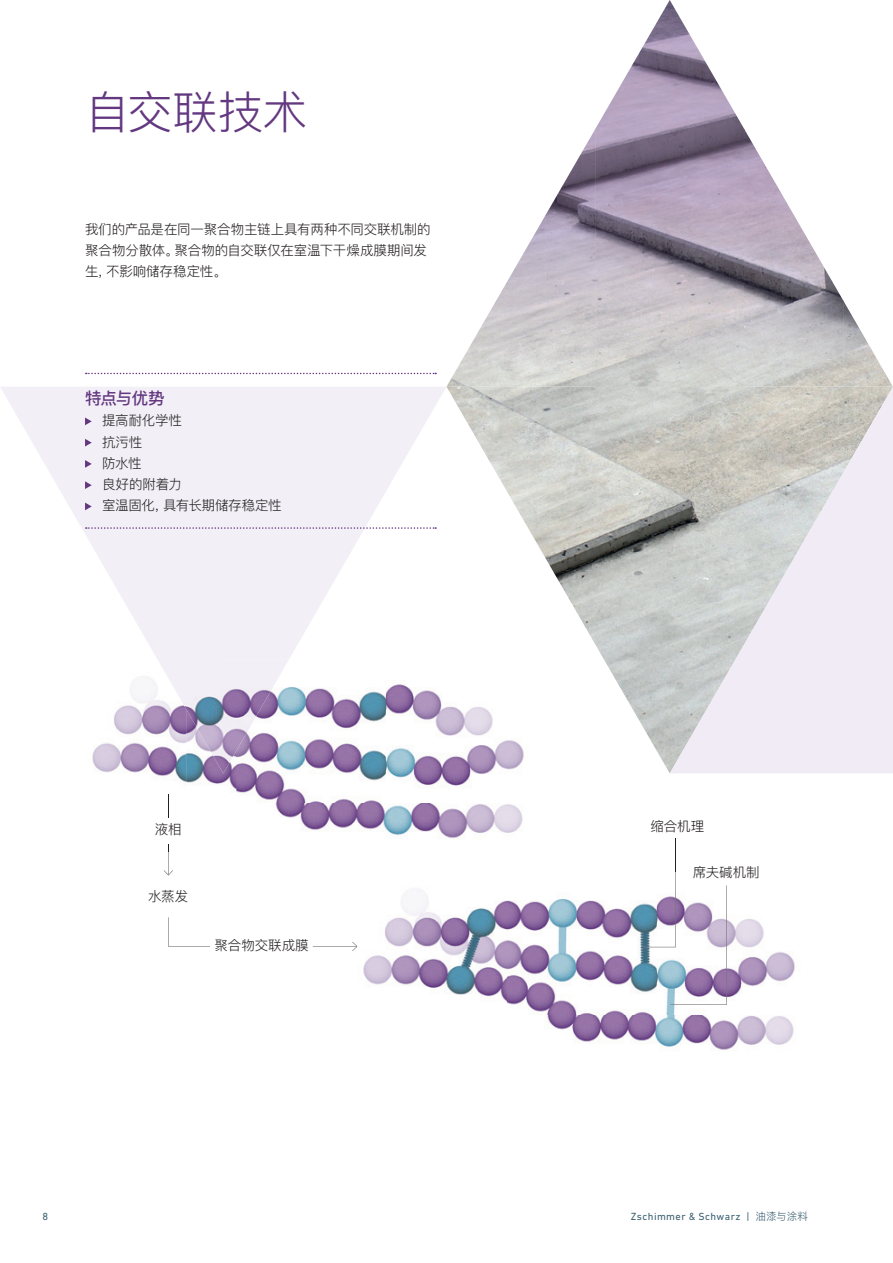
<style>
.page{position:relative;width:893px;height:1263px;background:#fff}
.page>*{position:absolute;margin:0;border:0;box-sizing:border-box;transform-origin:0 0}
.t1{font:300 45px "Ping Fang SC";letter-spacing:-.005em;color:#633881}
.t2{font:500 16.5px "Ping Fang SC";letter-spacing:-.055em;color:#633881}
.t3{font:300 13.5px/21.3px "Ping Fang SC";letter-spacing:-.01em;color:#231f20}
.t4{font:10.5px "DIN Next LT Pro";letter-spacing:.04em;color:#375d6e}
.s1{font-family:"Ping Fang SC";font-weight:300}
</style>
<div class="page">
<img style="left:596px;top:0;width:148px;height:387px">
<img style="left:545px;top:128px;width:51px;height:259px">
<img style="left:744px;top:129px;width:50px;height:258px">
<img style="left:496px;top:215px;width:50px;height:172px">
<img style="left:794px;top:215px;width:50px;height:172px">
<img style="left:446px;top:301px;width:50px;height:86px">
<img style="left:843px;top:301px;width:50px;height:86px">
<img style="left:447px;top:387px;width:223px;height:386px">
<svg style="left:1px;top:387px;width:445px;height:273px;fill:#f2eff6"></svg>
<svg style="left:670px;top:387px;width:223px;height:386px;background:#dbd9dc"></svg>
<img style="left:92px;top:676px;width:94px;height:142px">
<img style="left:236px;top:659px;width:299px;height:179px">
<img style="left:186px;top:773px;width:50px;height:16px">
<img style="left:158px;top:660px;width:131px;height:113px">
<svg style="left:164px;top:844px;width:9px;height:32px"></svg>
<svg style="left:313px;top:942px;width:44px;height:9px"></svg>
<svg style="left:168px;top:795px;width:1px;height:22px"></svg>
<svg style="left:168px;top:917px;width:42px;height:30px"></svg>
<img style="left:357px;top:889px;width:438px;height:161px">
<hr style="left:675px;top:838px;width:1px;height:34px;background:#231f20">
<img style="left:644px;top:872px;width:32px;height:75px">
<img style="left:670px;top:885px;width:57px;height:120px">
<svg style="left:86px;top:373px;width:350px;height:1px"></svg>
<svg style="left:86px;top:527px;width:350px;height:2px"></svg>
<svg style="left:85px;top:417px;width:7px;height:8px"></svg>
<svg style="left:85px;top:439px;width:7px;height:7px"></svg>
<svg style="left:85px;top:460px;width:7px;height:8px"></svg>
<svg style="left:85px;top:481px;width:7px;height:8px"></svg>
<svg style="left:85px;top:503px;width:7px;height:7px"></svg>
<h1 class="t1" style="left:85px;top:84px;width:224px">自交联技术</h1>
<p class="t3" style="left:85px;top:218px;width:347px">我们的产品是在同一聚合物主链上具有两种不同交联机制的聚合物分散体。聚合物的自交联仅在室温下干燥成膜期间发生，不影响储存稳定性。</p>
<p class="t2" style="left:85px;top:388px;width:81px">特点与优势</p>
<p class="t3" style="left:102px;top:410px;width:181px">提高耐化学性<br>抗污性<br>防水性<br>良好的附着力<br>室温固化，具有长期储存稳定性</p>
<p class="t3" style="left:155px;top:818px;width:28px">液相</p>
<p class="t3" style="left:148px;top:885px;width:41px">水蒸发</p>
<p class="t3" style="left:214px;top:934px;width:96px">聚合物交联成膜</p>
<p class="t3" style="left:651px;top:816px;width:55px">缩合机理</p>
<p class="t3" style="left:693px;top:861px;width:68px">席夫碱机制</p>
<p class="t4" style="left:43px;top:1210px;width:7px">8</p>
<p class="t4" style="left:631px;top:1210px;width:179px">Zschimmer &amp; Schwarz | <span class="s1">油漆与涂料</span></p>
</div>
